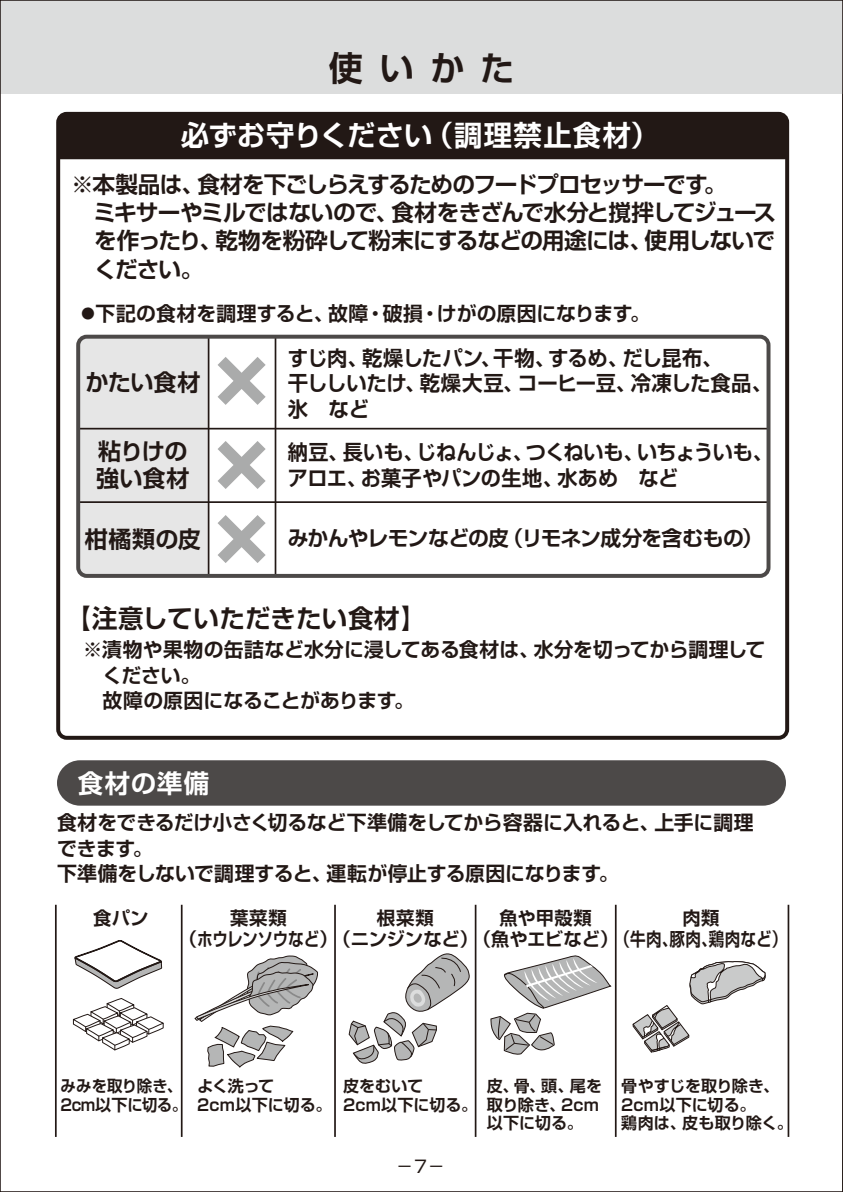
<style>
.page{position:relative;width:843px;height:1192px;background:#fff}
.page>*{position:absolute;margin:0;border:0;box-sizing:border-box;transform-origin:0 0}
.t1{font:700 34px "Shin Go Pro De";color:#221815}
.t2{font:700 28.4px "Shin Go Pro De";letter-spacing:.005em;color:#fff}
.t3{font:700 25.6px "Shin Go Pro De";letter-spacing:.01em;color:#221815}
.t4{font:700 25.6px "Shin Go Pro De";letter-spacing:.035em;color:#fff}
.t5{font:700 23.2px/27.8px "Shin Go Pro De";letter-spacing:-.005em;color:#221815}
.t6{font:700 22.6px/28.4px "Shin Go Pro De";letter-spacing:-.05em;color:#221815}
.t7{font:700 20.8px/25.4px "Shin Go Pro De";letter-spacing:-.02em;color:#221815}
.t8{font:700 19.8px/25.6px "Shin Go Pro De";letter-spacing:-.005em;color:#221815}
.t9{font:700 18.4px/20.6px "Shin Go Pro De";color:#221815;text-align:center}
.t10{font:700 18.4px/20.6px "Shin Go Pro De";letter-spacing:.02em;color:#221815;text-align:center}
.t11{font:17px "Shin Go Pro";color:#221815}
.t12{font:700 16px/18.4px "Shin Go Pro De";color:#221815}
.t13{font:700 16px/18.4px "Shin Go Pro De";letter-spacing:-.02em;color:#221815;scale:.96 1}
</style>
<div class="page">
<svg style="left:842px;top:0;width:1px;height:1191px"></svg>
<div style="left:0;top:0;width:842px;height:94px;background:#dcdddd"></div>
<div style="left:117px;top:117px;width:667px;height:42px;background:#221815"></div>
<div style="left:56px;top:112px;width:733px;height:627px;border:4px solid #221815;border-radius:9px"></div>
<div style="left:117px;top:339px;width:91px;height:233px;background:#e6e6e6"></div>
<svg style="left:218px;top:441px;width:47px;height:48px"></svg>
<svg style="left:217px;top:515px;width:48px;height:48px"></svg>
<svg style="left:217px;top:357px;width:48px;height:48px"></svg>
<hr style="left:78px;top:427px;width:690px;height:2px;background:#221815">
<hr style="left:78px;top:501px;width:690px;height:2px;background:#221815">
<hr style="left:274px;top:336px;width:2px;height:239px;background:#221815">
<hr style="left:208px;top:336px;width:1px;height:239px;background:#221815">
<div style="left:76px;top:334px;width:694px;height:243px;border:4px solid #4c4948;border-radius:9px"></div>
<hr style="left:334px;top:904px;width:2px;height:232px;background:#221815">
<hr style="left:474px;top:904px;width:2px;height:232px;background:#221815">
<hr style="left:181px;top:904px;width:1px;height:232px;background:#221815">
<hr style="left:55px;top:904px;width:2px;height:232px;background:#221815">
<hr style="left:615px;top:904px;width:1px;height:232px;background:#221815">
<hr style="left:787px;top:904px;width:2px;height:232px;background:#221815">
<svg style="left:348px;top:953px;width:122px;height:111px"></svg>
<svg style="left:194px;top:955px;width:124px;height:113px"></svg>
<svg style="left:490px;top:955px;width:121px;height:100px"></svg>
<svg style="left:0;top:0;width:117px;height:1003px"></svg>
<svg style="left:71px;top:926px;width:93px;height:124px"></svg>
<svg style="left:632px;top:961px;width:134px;height:92px"></svg>
<div style="left:57px;top:760px;width:728px;height:45px;background:#4c4948;border-radius:23px"></div>
<h1 class="t1" style="left:329px;top:40px;width:187px">使いかた</h1>
<h2 class="t2" style="left:181px;top:112px;width:480px">必ずお守りください（調理禁止食材）</h2>
<p class="t6" style="left:93px;top:167px;width:684px;text-indent:-22px">※本製品は、食材を下ごしらえするためのフードプロセッサーです。<br>ミキサーやミルではないので、食材をきざんで水分と撹拌してジュースを作ったり、乾物を粉砕して粉末にするなどの用途には、使用しないでください。</p>
<p class="t8" style="left:78px;top:298px;width:573px">●下記の食材を調理すると、故障・破損・けがの原因になります。</p>
<p class="t5" style="left:85px;top:365px;width:117px">かたい食材</p>
<p class="t5" style="left:96px;top:434px;width:95px">粘りけの強い食材</p>
<p class="t7" style="left:288px;top:342px;width:485px">すじ肉、乾燥したパン、干物、するめ、だし昆布、<br>干ししいたけ、乾燥大豆、コーヒー豆、冷凍した食品、氷　など</p>
<p class="t7" style="left:288px;top:437px;width:486px">納豆、長いも、じねんじょ、つくねいも、いちょういも、アロエ、お菓子やパンの生地、水あめ　など</p>
<p class="t5" style="left:85px;top:522px;width:118px">柑橘類の皮</p>
<p class="t7" style="left:288px;top:523px;width:476px">みかんやレモンなどの皮（リモネン成分を含むもの）</p>
<p class="t3" style="left:65px;top:596px;width:362px">【注意していただきたい食材】</p>
<p class="t8" style="left:83px;top:634px;width:684px">※漬物や果物の缶詰など水分に浸してある食材は、水分を切ってから調理して</p>
<p class="t8" style="left:83px;top:659px;width:119px">　ください。</p>
<p class="t8" style="left:103px;top:685px;width:313px">故障の原因になることがあります。</p>
<p class="t4" style="left:78px;top:761px;width:133px">食材の準備</p>
<p class="t8" style="left:57px;top:807px;width:698px">食材をできるだけ小さく切るなど下準備をしてから容器に入れると、上手に調理できます。<br>下準備をしないで調理すると、運転が停止する原因になります。</p>
<p class="t9" style="left:93px;top:905px;width:57px">食パン</p>
<p class="t9" style="left:179px;top:905px;width:160px">葉菜類<br>（ホウレンソウなど）</p>
<p class="t9" style="left:332px;top:905px;width:147px">根菜類<br>（ニンジンなど）</p>
<p class="t9" style="left:473px;top:905px;width:147px">魚や甲殻類<br>（魚やエビなど）</p>
<p class="t10" style="left:614px;top:905px;width:174px">肉類<br>（牛肉、豚肉、鶏肉など）</p>
<p class="t13" style="left:61px;top:1074px;width:133px">みみを取り除き、<br>2cm以下に切る。</p>
<p class="t12" style="left:343px;top:1074px;width:136px">皮をむいて<br>2cm以下に切る。</p>
<p class="t12" style="left:197px;top:1074px;width:136px">よく洗って<br>2cm以下に切る。</p>
<p class="t12" style="left:487px;top:1074px;width:117px">皮、骨、頭、尾を取り除き、2cm以下に切る。</p>
<p class="t12" style="left:621px;top:1074px;width:173px">骨やすじを取り除き、<br>2cm以下に切る。<br>鶏肉は、皮も取り除く。</p>
<p class="t11" style="left:396px;top:1151px;width:50px">－7－</p>
</div>
